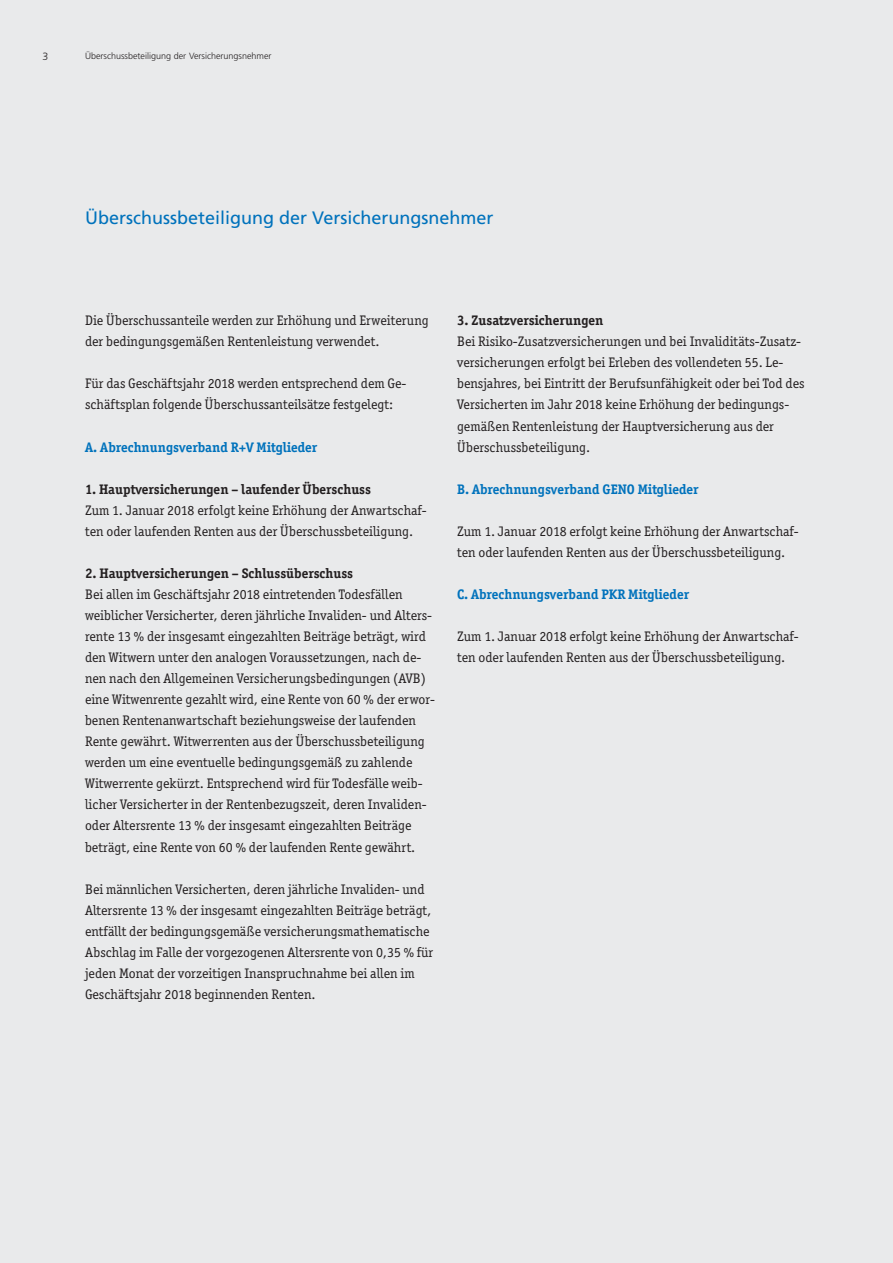
<style>
.page{position:relative;width:893px;height:1263px;background:#e9eaeb}
.page>*{position:absolute;margin:0;border:0;box-sizing:border-box;transform-origin:0 0}
.t1{font:18px "Frutiger LT";color:#0072bc}
.t2{font:13.8px/21px "Officina Ser ITC";color:#231f20}
.t3{font:700 13.8px "Officina Ser ITC";color:#231f20}
.t4{font:700 13.8px "Officina Ser ITC";color:#0072bc}
.t5{font:300 10.5px "Frutiger LT";color:#231f20}
.t6{font:300 9px "Frutiger LT";color:#231f20}
</style>
<div class="page">
<p class="t5" style="left:43px;top:53px;width:7px">3</p>
<p class="t6" style="left:85px;top:53px;width:188px">Überschussbeteiligung der Versicherungsnehmer</p>
<h1 class="t1" style="left:85px;top:210px;width:410px">Überschussbeteiligung der Versicherungsnehmer</h1>
<p class="t2" style="left:85px;top:310px;width:345px">Die Überschussanteile werden zur Erhöhung und Erweiterung der bedingungsgemäßen Rentenleistung verwendet.</p>
<p class="t2" style="left:85px;top:373px;width:323px">Für das Geschäftsjahr 2018 werden entsprechend dem Ge&shy;schäftsplan folgende Überschussanteilsätze festgelegt:</p>
<p class="t4" style="left:85px;top:439px;width:234px">A. Abrechnungsverband R+V Mitglieder</p>
<p class="t3" style="left:85px;top:481px;width:288px">1. Hauptversicherungen – laufender Überschuss</p>
<p class="t2" style="left:85px;top:499px;width:343px">Zum 1. Januar 2018 erfolgt keine Erhöhung der Anwartschaf&shy;ten oder laufenden Renten aus der Überschussbeteiligung.</p>
<p class="t3" style="left:85px;top:565px;width:270px">2. Hauptversicherungen – Schlussüberschuss</p>
<p class="t2" style="left:85px;top:584px;width:351px">Bei allen im Geschäftsjahr 2018 eintretenden Todesfällen weiblicher Versicherter, deren jährliche Invaliden- und Alters&shy;rente 13 % der insgesamt eingezahlten Beiträge beträgt, wird den Witwern unter den analogen Voraussetzungen, nach de&shy;nen nach den Allgemeinen Versicherungsbedingungen (AVB) eine Witwenrente gezahlt wird, eine Rente von 60 % der erwor&shy;benen Rentenanwartschaft beziehungsweise der laufenden Rente gewährt. Witwerrenten aus der Überschussbeteiligung werden um eine eventuelle bedingungsgemäß zu zahlende Witwerrente gekürzt. Entsprechend wird für Todesfälle weib&shy;licher Versicherter in der Rentenbezugszeit, deren Invaliden&shy;oder Altersrente 13 % der insgesamt eingezahlten Beiträge beträgt, eine Rente von 60 % der laufenden Rente gewährt.</p>
<p class="t2" style="left:85px;top:878px;width:350px">Bei männlichen Versicherten, deren jährliche Invaliden- und Altersrente 13 % der insgesamt eingezahlten Beiträge beträgt, entfällt der bedingungsgemäße versicherungsmathematische Abschlag im Falle der vorgezogenen Altersrente von 0,35 % für jeden Monat der vorzeitigen Inanspruchnahme bei allen im Geschäftsjahr 2018 beginnenden Renten.</p>
<p class="t3" style="left:457px;top:312px;width:148px">3. Zusatzversicherungen</p>
<p class="t2" style="left:457px;top:331px;width:349px">Bei Risiko-Zusatzversicherungen und bei Invaliditäts-Zusatz&shy;versicherungen erfolgt bei Erleben des vollendeten 55. Le&shy;bensjahres, bei Eintritt der Berufsunfähigkeit oder bei Tod des Versicherten im Jahr 2018 keine Erhöhung der bedingungs&shy;gemäßen Rentenleistung der Hauptversicherung aus der Überschussbeteiligung.</p>
<p class="t4" style="left:457px;top:481px;width:243px">B. Abrechnungsverband GENO Mitglieder</p>
<p class="t2" style="left:457px;top:520px;width:343px">Zum 1. Januar 2018 erfolgt keine Erhöhung der Anwartschaf&shy;ten oder laufenden Renten aus der Überschussbeteiligung.</p>
<p class="t4" style="left:457px;top:586px;width:234px">C. Abrechnungsverband PKR Mitglieder</p>
<p class="t2" style="left:457px;top:626px;width:343px">Zum 1. Januar 2018 erfolgt keine Erhöhung der Anwartschaf&shy;ten oder laufenden Renten aus der Überschussbeteiligung.</p>
</div>
